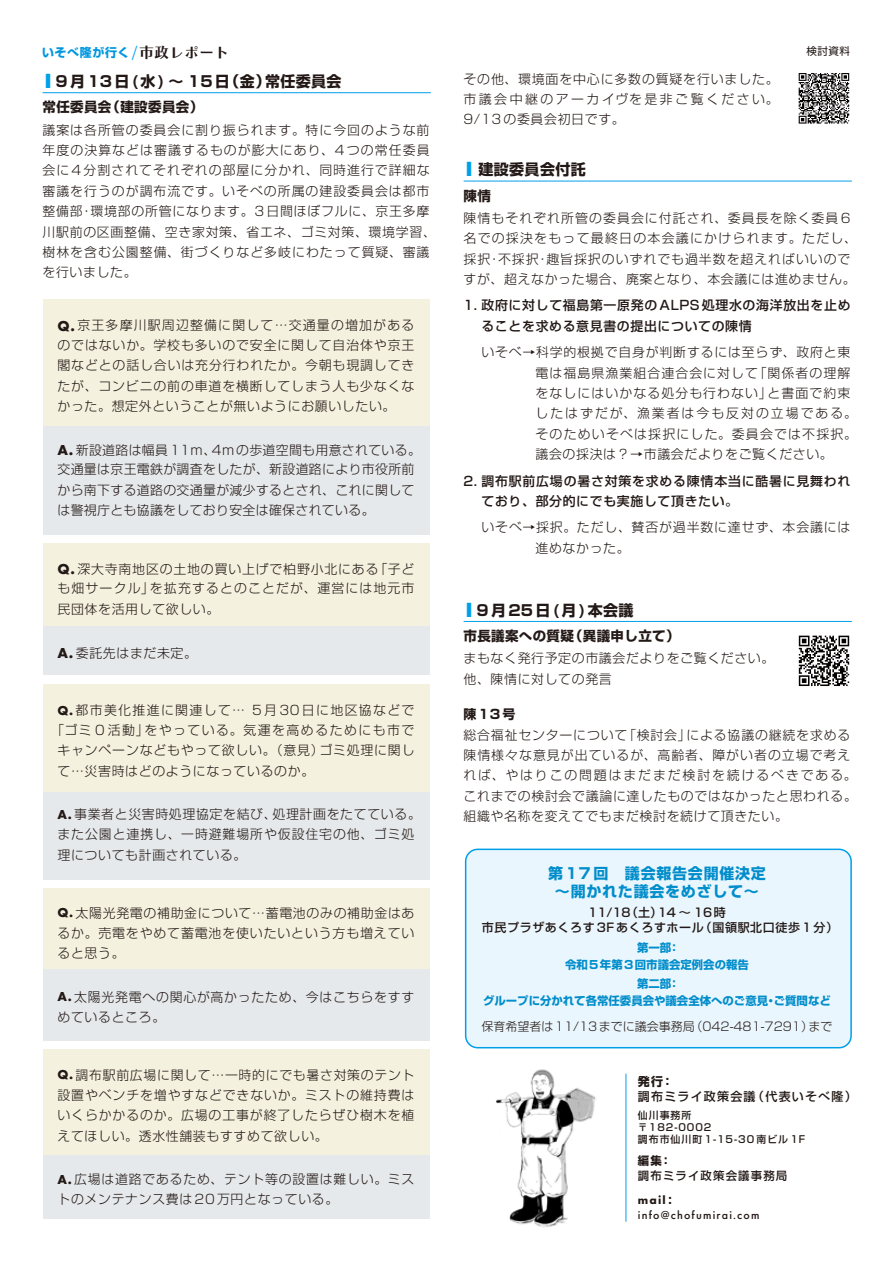
<style>
.page{position:relative;width:893px;height:1263px;background:#fff}
.page>*{position:absolute;margin:0;border:0;box-sizing:border-box;transform-origin:0 0}
.t1{font:700 15px "Shin Go Pro";letter-spacing:.025em;color:#221815}
.t2{font:700 15px/18px "Shin Go Pro";letter-spacing:.05em;color:#008dcb;text-align:center}
.t3{font:700 15px "Shin Go Pro";letter-spacing:.09em;color:#221815}
.t4{font:700 13.5px "Shin Go Pro";letter-spacing:.025em;color:#221815}
.t5{font:300 12.9px/20.4px "Shin Go Pro";letter-spacing:.065em;color:#221815}
.t6{font:300 12.9px/20.4px "Shin Go Pro";letter-spacing:.085em;color:#221815}
.t7{font:300 12.9px/20.1px "Shin Go Pro";letter-spacing:.025em;color:#221815}
.t8{font:500 12.9px/20.4px "Shin Go Pro";letter-spacing:.05em;color:#221815}
.t9{font:300 12.9px "Shin Go Pro";letter-spacing:.105em;color:#221815}
.t10{font:300 12.9px "Shin Go Pro";letter-spacing:.115em;color:#221815}
.t11{font:700 12.9px "Shin Go Pro";color:#221815}
.t12{font:500 12px/15px "Shin Go Pro";letter-spacing:.05em;color:#221815;text-align:center}
.t13{font:300 12px "Shin Go Pro";color:#221815}
.t14{font:500 12px/14.7px "Futura PT";letter-spacing:.1em;color:#221815}
.t15{font:500 12px "Shin Go Pro";letter-spacing:.1em;color:#221815}
.t16{font:700 12px "Shin Go Pro";letter-spacing:.05em;color:#0097e0}
.t17{font:700 12px "Shin Go Pro";color:#221815}
.t18{font:700 11.4px/16.5px "Shin Go Pro";color:#008dcb;text-align:center}
.t19{font:500 11.4px "Shin Go Pro";letter-spacing:.1em;color:#221815}
.t20{font:700 11.4px "Shin Go Pro";color:#221815}
.t21{font:10.5px "Shin Go Pro";color:#221815}
.t22{font:500 9.9px/12px "Shin Go Pro";letter-spacing:.1em;color:#221815}
.s1{font-family:"Chiaro Std B";font-weight:400;font-size:15px;color:#00a0e9}
.s2{font-family:"Chiaro Std B";font-weight:400;font-size:15px;color:#221815}
.s3{font-weight:500;font-size:18px;color:#00a0e9}
.s4{font-family:"Futura PT";font-weight:700;font-size:15px}
.s5{font-family:"Futura PT";font-weight:700;font-size:13.5px}
.s6{font-weight:700}
.s7{font-family:"Shin Go Pro";font-weight:700}
</style>
<div class="page">
<div style="left:43px;top:299px;width:386px;height:128px;background:#f5f1df"></div>
<div style="left:43px;top:543px;width:386px;height:83px;background:#f5f1df"></div>
<div style="left:43px;top:427px;width:386px;height:108px;background:#e6e9eb"></div>
<div style="left:43px;top:1049px;width:386px;height:107px;background:#f5f1df"></div>
<div style="left:465px;top:848px;width:387px;height:200px;background:#eaf6fd"></div>
<div style="left:43px;top:1156px;width:386px;height:63px;background:#e6e9eb"></div>
<div style="left:43px;top:684px;width:386px;height:108px;background:#f5f1df"></div>
<div style="left:43px;top:626px;width:386px;height:49px;background:#e6e9eb"></div>
<div style="left:43px;top:969px;width:386px;height:72px;background:#e6e9eb"></div>
<div style="left:43px;top:888px;width:386px;height:81px;background:#f5f1df"></div>
<div style="left:43px;top:792px;width:386px;height:87px;background:#e6e9eb"></div>
<img style="left:496px;top:1069px;width:100px;height:159px">
<hr style="left:626px;top:1074px;width:1px;height:148px;background:#00a0e9">
<hr style="left:43px;top:92px;width:388px;height:1px;background:#00a0e9">
<hr style="left:464px;top:181px;width:388px;height:1px;background:#00a0e9">
<hr style="left:464px;top:621px;width:388px;height:1px;background:#00a0e9">
<svg style="left:799px;top:73px;width:50px;height:51px;background:#7e7c7c"></svg>
<svg style="left:799px;top:636px;width:50px;height:50px"></svg>
<p class="t16" style="left:42px;top:43px;width:189px">いそべ隆が行く <span class="s1">/</span><span class="s2">市政レポート</span></p>
<p class="t21" style="left:806px;top:43px;width:45px">検討資料</p>
<p class="t1" style="left:43px;top:69px;width:301px"><span class="s3">I</span>9月13日(水) ～ 15日（金）常任委員会</p>
<p class="t4" style="left:43px;top:96px;width:162px">常任委員会（建設委員会）</p>
<p class="t5" style="left:43px;top:118px;width:395px">議案は各所管の委員会に割り振られます。特に今回のような前年度の決算などは審議するものが膨大にあり、4つの常任委員会に4分割されてそれぞれの部屋に分かれ、同時進行で詳細な審議を行うのが調布流です。いそべの所属の建設委員会は都市整備部・環境部の所管になります。3 日間ほぼフルに、京王多摩川駅前の区画整備、空き家対策、省エネ、ゴミ対策、環境学習、樹林を含む公園整備、街づくりなど多岐にわたって質疑、審議を行いました。</p>
<p class="t5" style="left:58px;top:314px;width:358px;text-align:justify"><span class="s4">Q.</span>京王多摩川駅周辺整備に関して…交通量の増加があるのではないか。学校も多いので安全に関して自治体や京王閣などとの話し合いは充分行われたか。今朝も現調してきたが、コンビニの前の車道を横断してしまう人も少なくなかった。想定外ということが無いようにお願いしたい。</p>
<p class="t7" style="left:58px;top:438px;width:365px"><span class="s4">A.</span> 新設道路は幅員11ｍ、4mの歩道空間も用意されている。交通量は京王電鉄が調査をしたが、新設道路により市役所前から南下する道路の交通量が減少するとされ、これに関しては警視庁とも協議をしており安全は確保されている。</p>
<p class="t5" style="left:58px;top:558px;width:359px;line-height:19.8px;text-align:justify"><span class="s4">Q.</span> 深大寺南地区の土地の買い上げで柏野小北にある「子ども畑サークル」を拡充するとのことだが、運営には地元市民団体を活用して欲しい。</p>
<p class="t5" style="left:58px;top:641px;width:141px"><span class="s4">A.</span> 委託先はまだ未定。</p>
<p class="t9" style="left:58px;top:699px;width:359px"><span class="s5">Q.</span>都市美化推進に関連して… 5月30日に地区協などで</p>
<p class="t10" style="left:51px;top:719px;width:365px">「ゴミ０活動」をやっている。気運を高めるためにも市で</p>
<p class="t5" style="left:58px;top:739px;width:359px">キャンペーンなどもやって欲しい。（意見）ゴミ処理に関し</p>
<p class="t5" style="left:58px;top:759px;width:258px">て…災害時はどのようになっているのか。</p>
<p class="t5" style="left:58px;top:802px;width:365px"><span class="s5">A.</span> 事業者と災害時処理協定を結び、処理計画をたてている。また公園と連携し、一時避難場所や仮設住宅の他、ゴミ処理についても計画されている。</p>
<p class="t5" style="left:58px;top:901px;width:358px;text-align:justify"><span class="s5">Q.</span> 太陽光発電の補助金について…蓄電池のみの補助金はあるか。売電をやめて蓄電池を使いたいという方も増えていると思う。</p>
<p class="t5" style="left:58px;top:985px;width:358px"><span class="s5">A.</span> 太陽光発電への関心が高かったため、今はこちらをすすめているところ。</p>
<p class="t5" style="left:58px;top:1063px;width:358px;text-align:justify"><span class="s5">Q.</span> 調布駅前広場に関して…一時的にでも暑さ対策のテント設置やベンチを増やすなどできないか。ミストの維持費はいくらかかるのか。広場の工事が終了したらぜひ樹木を植えてほしい。透水性舗装もすすめて欲しい。</p>
<p class="t5" style="left:58px;top:1167px;width:358px"><span class="s5">A.</span> 広場は道路であるため、テント等の設置は難しい。ミストのメンテナンス費は20万円となっている。</p>
<p class="t5" style="left:463px;top:67px;width:317px;text-align:justify">その他、環境面を中心に多数の質疑を行いました。市議会中継のアーカイヴを是非ご覧ください。9/13の委員会初日です。</p>
<p class="t1" style="left:463px;top:158px;width:124px"><span class="s3">I</span>建設委員会付託</p>
<p class="t4" style="left:463px;top:185px;width:29px">陳情</p>
<p class="t5" style="left:463px;top:206px;width:395px">陳情もそれぞれ所管の委員会に付託され、委員長を除く委員6名での採決をもって最終日の本会議にかけられます。ただし、採択・不採択・趣旨採択のいずれでも過半数を超えればいいのですが、超えなかった場合、廃案となり、本会議には進めません。</p>
<p class="t8" style="left:481px;top:294px;width:371px;text-indent:-18px">1. 政府に対して福島第一原発の ALPS 処理水の海洋放出を止めることを求める意見書の提出についての陳情</p>
<p class="t6" style="left:535px;top:341px;width:323px;text-indent:-54px">いそべ→科学的根拠で自身が判断するには至らず、政府と東電は福島県漁業組合連合会に対して「関係者の理解をなしにはいかなる処分も行わない」と書面で約束したはずだが、漁業者は今も反対の立場である。そのためいそべは採択にした。委員会では不採択。議会の採決は？→市議会だよりをご覧ください。</p>
<p class="t8" style="left:481px;top:469px;width:370px;text-indent:-18px">2. 調布駅前広場の暑さ対策を求める陳情本当に酷暑に見舞われており、部分的にでも実施して頂きたい。</p>
<p class="t5" style="left:535px;top:516px;width:317px;text-indent:-54px">いそべ→採択。ただし、賛否が過半数に達せず、本会議には進めなかった。</p>
<p class="t3" style="left:463px;top:598px;width:172px"><span class="s3">I</span>9月25日(月)本会議</p>
<p class="t4" style="left:463px;top:625px;width:217px">市長議案への質疑（異議申し立て）</p>
<p class="t5" style="left:463px;top:647px;width:312px">まもなく発行予定の市議会だよりをご覧ください。他、陳情に対しての発言</p>
<p class="t11" style="left:463px;top:704px;width:53px">陳13号</p>
<p class="t5" style="left:463px;top:723px;width:395px">総合福祉センターについて「検討会」による協議の継続を求める陳情様々な意見が出ているが、高齢者、障がい者の立場で考えれば、やはりこの問題はまだまだ検討を続けるべきである。これまでの検討会で議論に達したものではなかったと思われる。組織や名称を変えてでもまだ検討を続けて頂きたい。</p>
<p class="t2" style="left:548px;top:863px;width:219px">第17回　議会報告会開催決定～開かれた議会をめざして～</p>
<p class="t12" style="left:482px;top:904px;width:358px">11/18（土）14 ～ 16時<br>市民プラザあくろす 3F あくろすホール（国領駅北口徒歩 1 分）</p>
<p class="t18" style="left:565px;top:938px;width:185px">第一部：<br>令和5年第3回市議会定例会の報告</p>
<p class="t18" style="left:483px;top:974px;width:349px">第二部：<br>グループに分かれて各常任委員会や議会全体へのご意見・ご質問など</p>
<p class="t13" style="left:481px;top:1016px;width:353px">保育希望者は11/13までに議会事務局（042-481-7291）まで</p>
<p class="t17" style="left:638px;top:1072px;width:37px">発行：</p>
<p class="t15" style="left:638px;top:1086px;width:220px">調布ミライ政策会議（代表いそべ隆）</p>
<p class="t22" style="left:638px;top:1108px;width:169px">仙川事務所<br>〒182-0002<br>調布市仙川町1-15-30南ビル1F</p>
<p class="t20" style="left:638px;top:1151px;width:35px">編集：</p>
<p class="t19" style="left:638px;top:1166px;width:151px">調布ミライ政策会議事務局</p>
<p class="t14" style="left:638px;top:1193px;width:123px"><span class="s6">mail</span><span class="s7">：</span>info@chofumirai.com</p>
</div>
